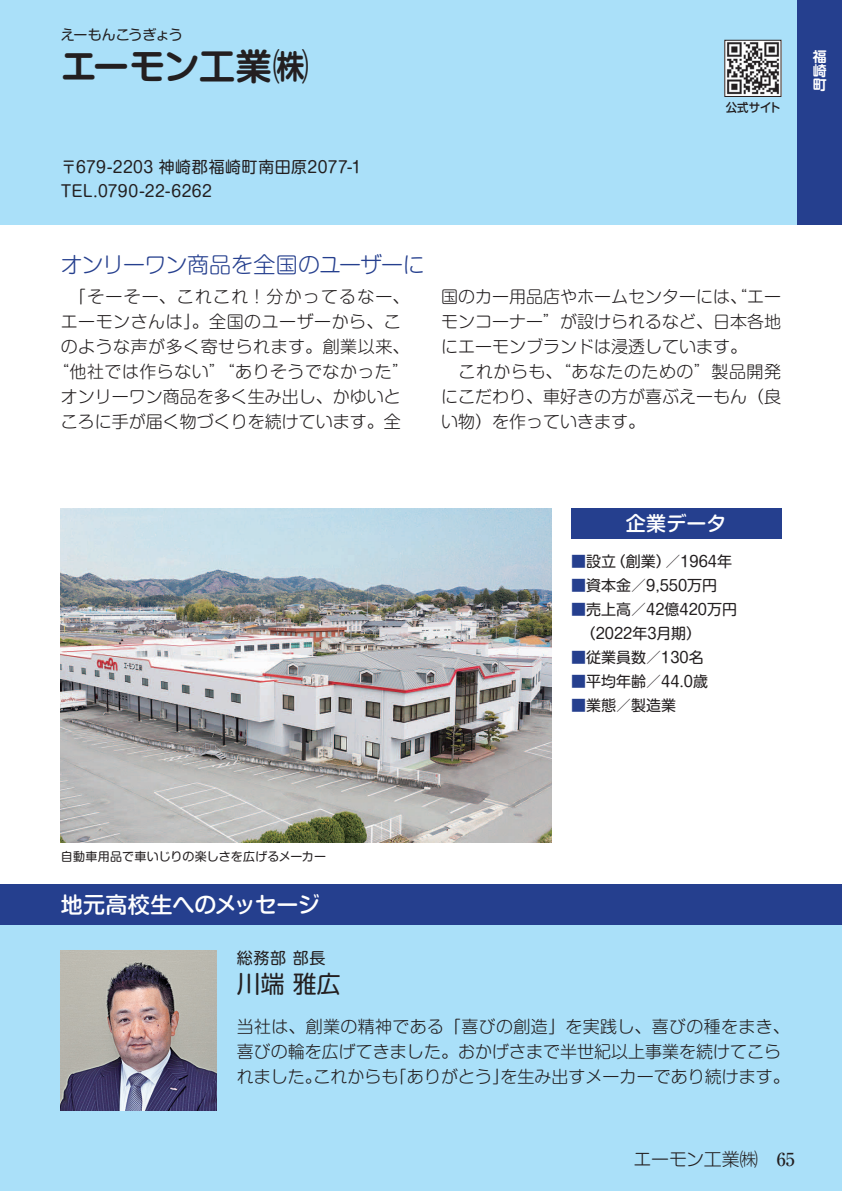
<style>
.page{position:relative;width:842px;height:1191px;background:#fff}
.page>*{position:absolute;margin:0;border:0;box-sizing:border-box;transform-origin:0 0}
.t1{font:700 36px "Shin M Go Pro De";letter-spacing:-.025em;color:#231f20}
.t2{font:24px "Shin M Go Pro";color:#231f20}
.t3{font:300 22px "Shin M Go Pro";letter-spacing:-.03em;color:#253f8e}
.t4{font:500 22px "Shin M Go Pro";letter-spacing:-.005em;color:#fff}
.t5{font:500 20px "Shin M Go Pro";letter-spacing:.005em;color:#fff}
.t6{font:300 18px "Shin M Go Pro";letter-spacing:-.01em;color:#231f20}
.t7{font:500 18px "Ryumin Pro";color:#231f20}
.t8{font:300 17px/25px "Shin M Go Pro";color:#231f20}
.t9{font:300 17px/25px "Shin M Go Pro";letter-spacing:.025em;color:#231f20;text-align:center}
.t10{font:16px/24px "Shin M Go Pro";letter-spacing:.03em;color:#231f20}
.t11{font:15px/24px "Shin M Go Pro";color:#231f20}
.t12{font:14px "Shin M Go Pro";letter-spacing:-.03em;color:#231f20}
.t13{font:700 14px/14px "Shin M Go Pro De";color:#fff;text-align:justify}
.t14{font:12px "Shin M Go Pro";letter-spacing:.01em;color:#231f20}
.t15{font:500 12px "Shin M Go Pro";letter-spacing:-.005em;color:#231f20;scale:.95 1}
.s1{color:#253f8e}
</style>
<div class="page">
<div style="left:0;top:884px;width:841px;height:307px;background:#aae0f9"></div>
<div style="left:0;top:884px;width:841px;height:40px;background:#253f8e"></div>
<div style="left:0;top:0;width:841px;height:224px;background:#aae0f9"></div>
<div style="left:797px;top:0;width:44px;height:224px;background:#253f8e"></div>
<img style="left:61px;top:508px;width:490px;height:334px">
<div style="left:571px;top:508px;width:210px;height:30px;background:#253f8e"></div>
<img style="left:61px;top:950px;width:156px;height:160px">
<img style="left:726px;top:42px;width:53px;height:53px">
<div style="left:724px;top:40px;width:57px;height:57px;border:1px solid #231f20"></div>
<p class="t12" style="left:61px;top:24px;width:124px">えーもんこうぎょう</p>
<h1 class="t1" style="left:61px;top:37px;width:249px">エーモン工業㈱</h1>
<p class="t10" style="left:61px;top:153px;width:302px">〒679-2203 神崎郡福崎町南田原2077-1<br>TEL.0790-22-6262</p>
<p class="t3" style="left:61px;top:247px;width:365px">オンリーワン商品を全国のユーザーに</p>
<p class="t15" style="left:725px;top:97px;width:59px">公式サイト</p>
<p class="t9" style="left:52px;top:282px;width:359px">　「そーそー、これこれ！分かってるなー、エーモンさんは」。全国のユーザーから、このような声が多く寄せられます。創業以来、“他社では作らない”“ありそうでなかった”オンリーワン商品を多く生み出し、かゆいところに手が届く物づくりを続けています。全</p>
<p class="t8" style="left:441px;top:282px;width:341px">国のカー用品店やホームセンターには、“エーモンコーナー”が設けられるなど、日本各地にエーモンブランドは浸透しています。<br>　これからも、“あなたのための”製品開発にこだわり、車好きの方が喜ぶえーもん（良い物）を作っていきます。</p>
<p class="t13" style="left:812px;top:48px;width:15px">福崎町</p>
<p class="t5" style="left:625px;top:507px;width:102px">企業データ</p>
<p class="t11" style="left:571px;top:548px;width:162px"><span class="s1">■</span>設立（創業）／1964年</p>
<p class="t11" style="left:571px;top:572px;width:148px"><span class="s1">■</span>資本金／9,550万円</p>
<p class="t11" style="left:571px;top:596px;width:167px"><span class="s1">■</span>売上高／42億420万円　（2022年3月期）</p>
<p class="t11" style="left:571px;top:644px;width:134px"><span class="s1">■</span>従業員数／130名</p>
<p class="t11" style="left:571px;top:668px;width:138px"><span class="s1">■</span>平均年齢／44.0歳</p>
<p class="t11" style="left:571px;top:692px;width:106px"><span class="s1">■</span>業態／製造業</p>
<p class="t14" style="left:61px;top:847px;width:267px">自動車用品で車いじりの楽しさを広げるメーカー</p>
<p class="t4" style="left:61px;top:886px;width:260px">地元高校生へのメッセージ</p>
<p class="t10" style="left:237px;top:944px;width:90px">総務部 部長</p>
<h2 class="t2" style="left:237px;top:964px;width:105px">川端 雅広</h2>
<p class="t8" style="left:237px;top:1012px;width:554px">当社は、創業の精神である「喜びの創造」を実践し、喜びの種をまき、喜びの輪を広げてきました。おかげさまで半世紀以上事業を続けてこられました。これからも「ありがとう」を生み出すメーカーであり続けます。</p>
<p class="t6" style="left:633px;top:1145px;width:126px">エーモン工業㈱</p>
<p class="t7" style="left:776px;top:1145px;width:19px">65</p>
</div>
